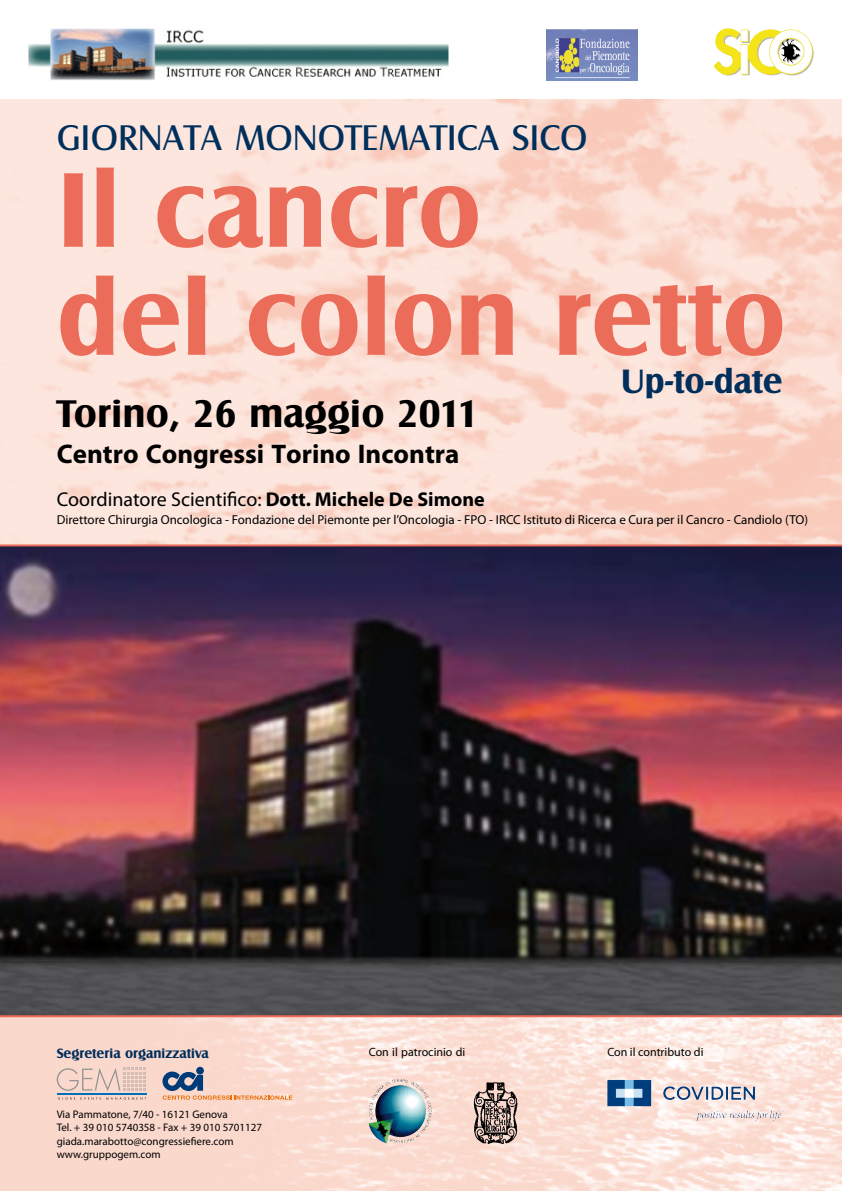
<style>
.page{position:relative;width:842px;height:1191px;background:#fff}
.page>*{position:absolute;margin:0;border:0;box-sizing:border-box;transform-origin:0 0}
.Normale{font:700 110px "Castle T";color:#eb6c59}
.Normale-2{font:700 40px "Castle T";color:#000}
.t1{font:37px "Castle T";color:#002f5c}
.Titolo_3{font:700 35px "Castle T";color:#002f5c}
.t2{font:700 27px "Myriad Pro";color:#000}
.Normale-3{font:20px "Myriad Pro";color:#000}
.t3{font:700 14px "Castle T";color:#002f5c}
.Normale-4{font:13px "Myriad Pro";color:#000}
.t4{font:12px "Myriad Pro";color:#000}
.t5{font:11px/13.2px "Myriad Pro";color:#000}
.s1{font-weight:700}
</style>
<div class="page">
<img style="left:0;top:1017px;width:842px;height:174px">
<div style="left:0;top:970px;width:842px;height:45px;background:#525254"></div>
<svg style="left:0;top:546px;width:842px;height:424px;background:#464447"></svg>
<img style="left:0;top:546px;width:841px;height:415px">
<img style="left:547px;top:30px;width:91px;height:50px">
<img style="left:28px;top:28px;width:420px;height:52px">
<img style="left:714px;top:28px;width:19px;height:46px">
<img style="left:607px;top:1079px;width:75px;height:27px">
<svg style="left:162px;top:1071px;width:130px;height:28px;background:#d5bcb5"></svg>
<div style="left:196px;top:1066px;width:8px;height:8px;background:#003b79;border-radius:50%"></div>
<svg style="left:57px;top:1067px;width:89px;height:24px;background:#e7cbc1"></svg>
<hr style="left:57px;top:1093px;width:90px;height:1px;background:#0070b8">
<svg style="left:58px;top:1097px;width:88px;height:2px"></svg>
<hr style="left:0;top:544px;width:842px;height:2px;background:#eb6c59">
<img style="left:385px;top:1079px;width:30px;height:7px">
<hr style="left:0;top:1015px;width:842px;height:2px;background:#eb6c59">
<img style="left:471px;top:1079px;width:49px;height:66px">
<p class="t1" style="left:57px;top:117px;width:532px">GIORNATA MONOTEMATICA SICO</p>
<p class="Normale" style="left:57px;top:147px;width:426px">Il cancro</p>
<p class="Normale" style="left:57px;top:255px;width:731px">del colon retto</p>
<p class="Titolo_3" style="left:621px;top:361px;width:163px">Up-to-date</p>
<p class="Normale-2" style="left:57px;top:390px;width:424px">Torino, 26 maggio 2011</p>
<p class="t2" style="left:57px;top:436px;width:404px">Centro Congressi Torino Incontra</p>
<p class="Normale-3" style="left:57px;top:487px;width:429px">Coordinatore Scientifico: <span class="s1">Dott. Michele De Simone</span></p>
<p class="Normale-4" style="left:57px;top:512px;width:753px">Direttore Chirurgia Oncologica - Fondazione del Piemonte per l’Oncologia - FPO - IRCC Istituto di Ricerca e Cura per il Cancro - Candiolo (TO)</p>
<p class="t3" style="left:57px;top:1045px;width:154px">Segreteria organizzativa</p>
<p class="t4" style="left:607px;top:1044px;width:98px">Con il contributo di</p>
<p class="t4" style="left:369px;top:1044px;width:98px">Con il patrocinio di</p>
<p class="t5" style="left:57px;top:1107px;width:207px">Via Pammatone, 7/40 - 16121 Genova<br>Tel. + 39 010 5740358 - Fax + 39 010 5701127 giada.marabotto@congressiefiere.com</p>
<p class="t5" style="left:57px;top:1147px;width:105px">www.gruppogem.com</p>
</div>
